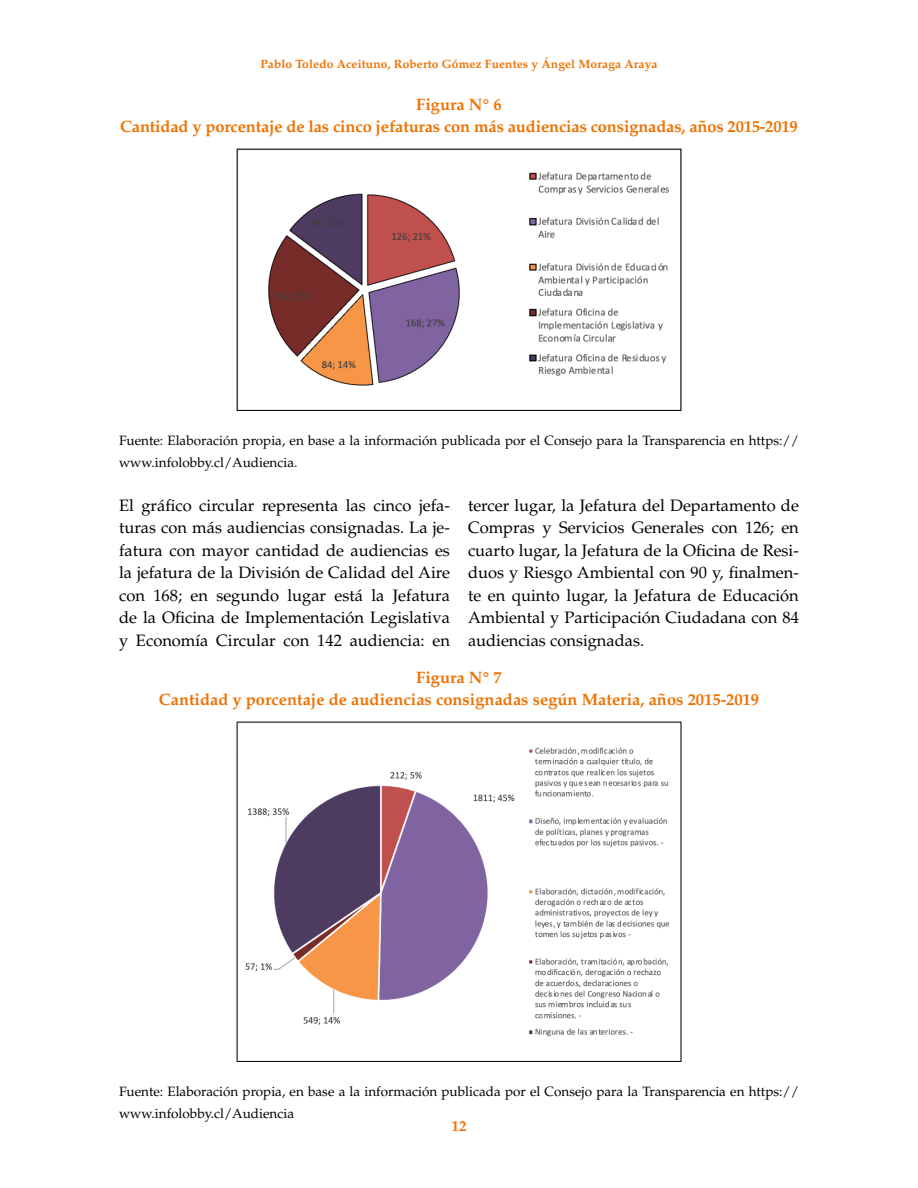
<style>
.page{position:relative;width:918px;height:1188px;background:#fff}
.page>*{position:absolute;margin:0;border:0;box-sizing:border-box;transform-origin:0 0}
.t1{font:16.5px/22.5px "Palatino LT Std";color:#000;text-align:justify}
.Titulo_tabla_color_n{font:700 16.5px/22.5px "Palatino LT Std";color:#ee7203;text-align:center}
.t2{font:700 15px "Palatino LT Std";color:#ee7203}
.Fuente{font:13.5px/22.5px "Palatino LT Std";color:#000}
.t3{font:700 12px "Palatino LT Std";letter-spacing:.01em;color:#ee7203}
</style>
<div class="page">
<img style="left:237px;top:149px;width:444px;height:261px">
<img style="left:236px;top:722px;width:446px;height:339px">
<p class="t3" style="left:260px;top:57px;width:399px">Pablo Toledo Aceituno, Roberto Gómez Fuentes y Ángel Moraga Araya</p>
<p class="Titulo_tabla_color_n" style="left:120px;top:93px;width:679px">Figura N° 6<br>Cantidad y porcentaje de las cinco jefaturas con más audiencias consignadas, años 2015-2019</p>
<p class="Fuente" style="left:119px;top:429px;width:681px">Fuente: Elaboración propia, en base a la información publicada por el Consejo para la Transparencia en https:// www.infolobby.cl/Audiencia.</p>
<p class="t1" style="left:119px;top:494px;width:332px">El gráfico circular representa las cinco jefa&shy;turas con más audiencias consignadas. La je&shy;fatura con mayor cantidad de audiencias es la jefatura de la División de Calidad del Aire con 168; en segundo lugar está la Jefatura de la Oficina de Implementación Legislativa y Economía Circular con 142 audiencia: en</p>
<p class="t1" style="left:468px;top:494px;width:332px">tercer lugar, la Jefatura del Departamento de Compras y Servicios Generales con 126; en cuarto lugar, la Jefatura de la Oficina de Resi&shy;duos y Riesgo Ambiental con 90 y, finalmen&shy;te en quinto lugar, la Jefatura de Educación Ambiental y Participación Ciudadana con 84 audiencias consignadas.</p>
<p class="Titulo_tabla_color_n" style="left:159px;top:666px;width:602px">Figura N° 7<br>Cantidad y porcentaje de audiencias consignadas según Materia, años 2015-2019</p>
<p class="Fuente" style="left:119px;top:1080px;width:681px">Fuente: Elaboración propia, en base a la información publicada por el Consejo para la Transparencia en https:// www.infolobby.cl/Audiencia</p>
<p class="t2" style="left:451px;top:1117px;width:17px">12</p>
</div>
